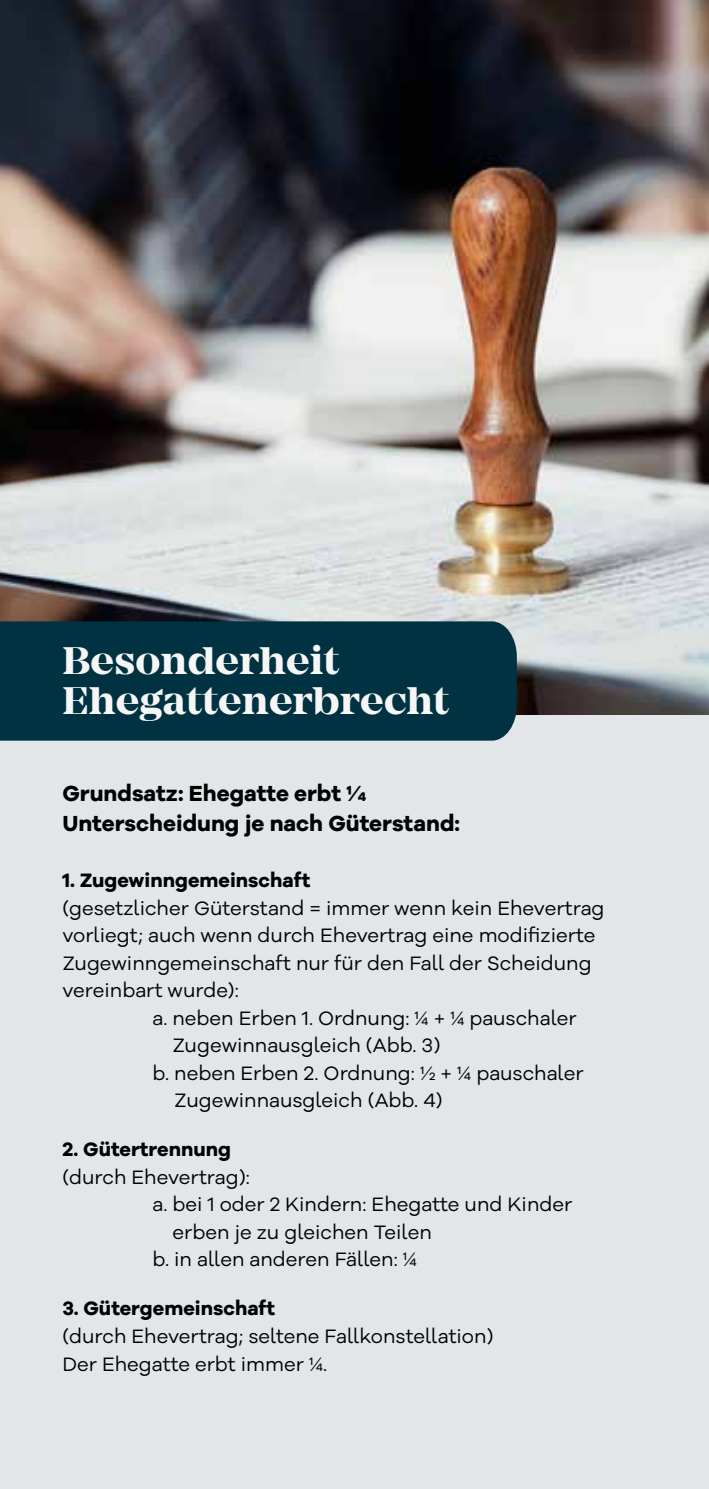
<style>
.page{position:relative;width:709px;height:1489px;background:#fff}
.page>*{position:absolute;margin:0;border:0;box-sizing:border-box;transform-origin:0 0}
.t1{font:700 40px/40px "Mirador";color:#f6f6f6}
.t2{font:700 22.5px/30px "Galano Grotesque Alt";color:#000}
.t3{font:20px/27.5px "Galano Grotesque Alt";color:#000}
.t4{font:700 20px "Galano Grotesque Alt";color:#000}
</style>
<div class="page">
<div style="left:0;top:0;width:709px;height:1488px;background:#e2e6e9"></div>
<img style="left:0;top:0;width:709px;height:714px">
<div style="left:0;top:621px;width:517px;height:119px;background:#003241"></div>
<h1 class="t1" style="left:62px;top:641px;width:388px">Besonderheit<br>Ehegattenerbrecht</h1>
<p class="t2" style="left:62px;top:777px;width:399px">Grundsatz: Ehegatte erbt 1/4<br>Unterscheidung je nach Güterstand:</p>
<p class="t4" style="left:62px;top:867px;width:249px">1. Zugewinngemeinschaft</p>
<p class="t3" style="left:62px;top:893px;width:543px">(gesetzlicher Güterstand = immer wenn kein Ehevertrag</p>
<p class="t3" style="left:62px;top:920px;width:534px">vorliegt; auch wenn durch Ehevertrag eine modifizierte</p>
<p class="t3" style="left:62px;top:948px;width:531px">Zugewinngemeinschaft nur für den Fall der Scheidung</p>
<p class="t3" style="left:62px;top:975px;width:178px">vereinbart wurde):</p>
<p class="t3" style="left:152px;top:1003px;width:426px">a. neben Erben 1. Ordnung: ¼ + ¼ pauschaler</p>
<p class="t3" style="left:172px;top:1030px;width:269px">Zugewinnausgleich (Abb. 3)</p>
<p class="t3" style="left:152px;top:1058px;width:432px">b. neben Erben 2. Ordnung: ½ + ¼ pauschaler</p>
<p class="t3" style="left:174px;top:1085px;width:270px">Zugewinnausgleich (Abb. 4)</p>
<p class="t4" style="left:62px;top:1136px;width:170px">2. Gütertrennung</p>
<p class="t3" style="left:62px;top:1162px;width:189px">(durch Ehevertrag):</p>
<p class="t3" style="left:152px;top:1190px;width:421px">a. bei 1 oder 2 Kindern: Ehegatte und Kinder</p>
<p class="t3" style="left:172px;top:1217px;width:261px">erben je zu gleichen Teilen</p>
<p class="t3" style="left:152px;top:1245px;width:266px">b. in allen anderen Fällen: ¼</p>
<p class="t4" style="left:62px;top:1295px;width:214px">3. Gütergemeinschaft</p>
<p class="t3" style="left:62px;top:1321px;width:433px">(durch Ehevertrag; seltene Fallkonstellation)<br>Der Ehegatte erbt immer ¼.</p>
</div>
